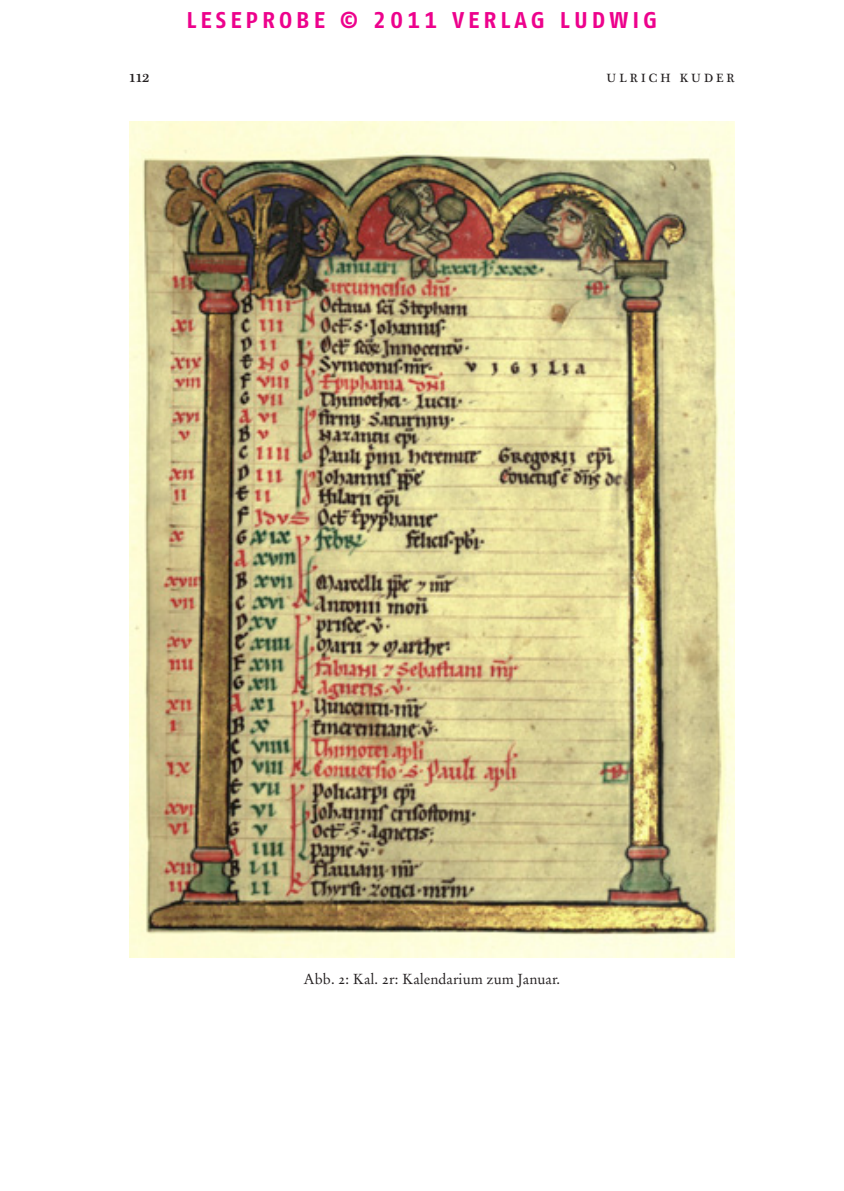
<style>
.page{position:relative;width:844px;height:1191px;background:#fff}
.page>*{position:absolute;margin:0;border:0;box-sizing:border-box;transform-origin:0 0}
.t1{font:700 22.75px "Fago No Tf";letter-spacing:.175em;color:#ed028c}
.t2{font:17.5px "Plantagenet Cherokee";color:#231f20}
.t3{font:14.53px "Stempel Garamond LT Std";color:#231f20}
.t4{font:12.25px "Plantagenet Cherokee";letter-spacing:.25em;color:#231f20}
</style>
<div class="page">
<img style="left:129px;top:122px;width:605px;height:835px">
<h1 class="t1" style="left:186px;top:6px;width:472px">LESEPROBE © 2011 VERLAG LUDWIG</h1>
<p class="t2" style="left:129px;top:69px;width:22px">112</p>
<p class="t4" style="left:606px;top:73px;width:130px">ULRICH KUDER</p>
<p class="t3" style="left:303px;top:970px;width:258px">Abb. 2: Kal. 2r: Kalendarium zum Januar.</p>
</div>
